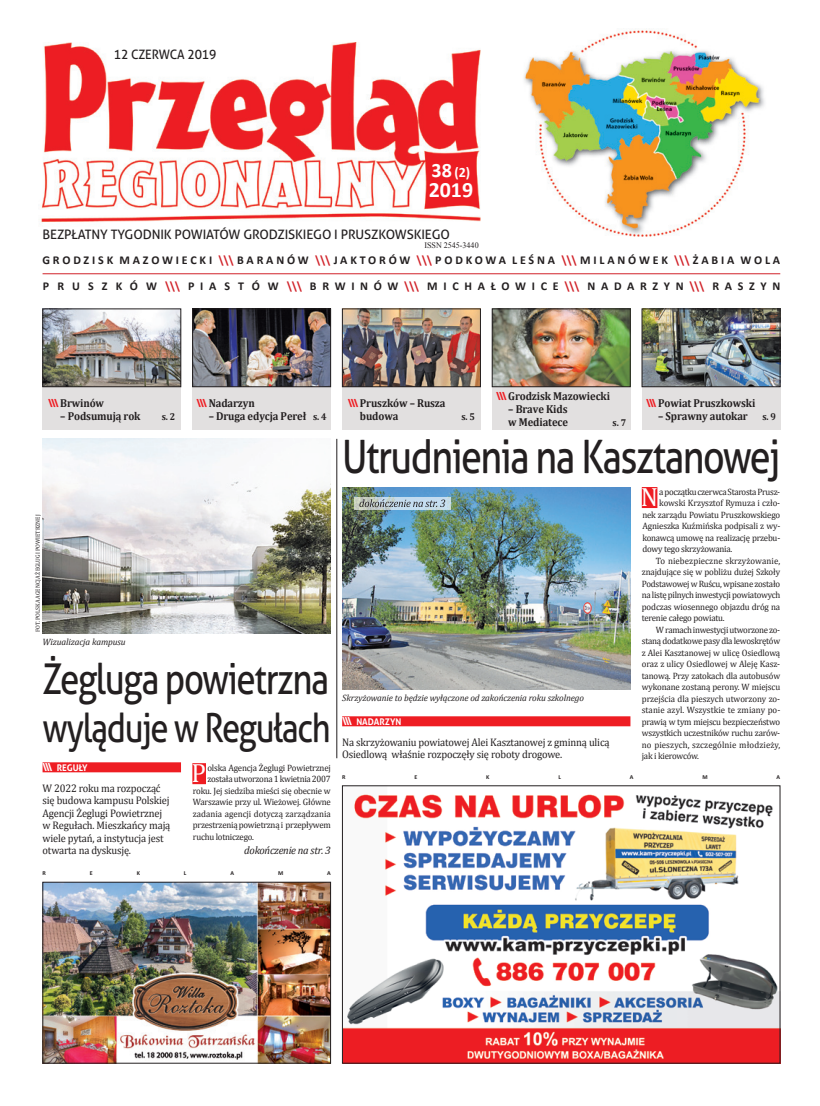
<style>
.page{position:relative;width:820px;height:1106px;background:#fff}
.page>*{position:absolute;margin:0;border:0;box-sizing:border-box;transform-origin:0 0}
.t1{font:46px "Aller";letter-spacing:-.04em;color:#231f20;scale:.82 1}
.t2{font:42.5px "Aller";letter-spacing:-.04em;color:#231f20;scale:.82 1}
.t3{font:40px "Aller";letter-spacing:-.04em;color:#231f20;scale:.82 1}
.t4{font:26.5px "Cambria";color:#fff;scale:.96 1}
.t5{font:700 21.9px "Calibri";color:#fff}
.t6{font:700 14.2px "Calibri";color:#fff}
.t7{font:13px "Aller";letter-spacing:-.01em;color:#231f20}
.t8{font:13px "Aller";letter-spacing:-.01em;color:#231f20;scale:.94 1}
.t9{font:700 12px "Calibri";letter-spacing:.235em;color:#231f20}
.t10{font:700 12px "Calibri";letter-spacing:.475em;color:#231f20}
.t11{font:700 11.5px/13px "Cambria";letter-spacing:-.01em;color:#231f20;scale:.92 1}
.t12{font:11px/12.5px "Cambria";letter-spacing:-.015em;color:#231f20;scale:.95 1}
.t13{font:italic 11px "Cambria";letter-spacing:-.025em;color:#231f20;scale:.96 1}
.t14{font:700 10px "Cambria";color:#231f20;scale:.92 1}
.t15{font:9.2px "Cambria";letter-spacing:-.025em;color:#231f20;scale:.96 1}
.t16{font:9.2px "Cambria";letter-spacing:-.005em;color:#231f20;scale:.96 1}
.t17{font:italic 9.2px "Cambria";letter-spacing:-.01em;color:#231f20}
.t18{font:9.2px "Cambria";letter-spacing:.01em;color:#231f20;scale:.96 1}
.t19{font:9.2px "Cambria";color:#231f20;scale:.96 1}
.t20{font:9.2px "Cambria";letter-spacing:.005em;color:#231f20;scale:.96 1}
.t21{font:700 9.2px "Aller";color:#fff;scale:.96 1}
.t22{font:8.4px "Times New Roman";color:#231f20;scale:.96 1}
.t23{font:6px "Cambria";color:#231f20;scale:.96 1}
.t24{font:700 6px "Calibri";color:#231f20}
.s1{font-size:20.5px}
.s2{color:#d1232a}
.s3{font-family:"Aller";font-size:11.1px;color:#ee1d23}
.s4{font-size:10px}
.s5{font-size:11px}
</style>
<div class="page">
<div style="left:641px;top:487px;width:16px;height:21px;background:#ee1d23"></div>
<img style="left:41px;top:43px;width:439px;height:179px">
<div style="left:492px;top:308px;width:138px;height:121px;background:#e2e0e0"></div>
<div style="left:641px;top:308px;width:139px;height:121px;background:#e2e0e0"></div>
<div style="left:192px;top:308px;width:139px;height:121px;background:#e2e0e0"></div>
<img style="left:494px;top:311px;width:134px;height:74px">
<div style="left:492px;top:309px;width:138px;height:78px;border:1px solid #231f20"></div>
<img style="left:643px;top:311px;width:135px;height:74px">
<div style="left:641px;top:309px;width:139px;height:78px;border:1px solid #231f20"></div>
<img style="left:194px;top:311px;width:135px;height:74px">
<div style="left:192px;top:309px;width:139px;height:78px;border:1px solid #231f20"></div>
<div style="left:342px;top:308px;width:138px;height:121px;background:#e2e0e0"></div>
<div style="left:43px;top:308px;width:138px;height:121px;background:#e2e0e0"></div>
<img style="left:344px;top:311px;width:134px;height:74px">
<div style="left:342px;top:309px;width:138px;height:78px;border:1px solid #231f20"></div>
<img style="left:45px;top:311px;width:134px;height:74px">
<div style="left:43px;top:309px;width:138px;height:78px;border:1px solid #231f20"></div>
<hr style="left:43px;top:273px;width:737px;height:1px;background:#d1232a">
<img style="left:524px;top:30px;width:241px;height:207px">
<img style="left:45px;top:884px;width:284px;height:177px">
<div style="left:43px;top:882px;width:288px;height:181px;border:1px solid #231f20"></div>
<img style="left:43px;top:439px;width:288px;height:194px">
<div style="left:43px;top:762px;width:138px;height:10px;background:#ee1d23"></div>
<div style="left:192px;top:763px;width:14px;height:21px;background:#ee1d23"></div>
<img style="left:342px;top:487px;width:288px;height:202px">
<div style="left:342px;top:716px;width:288px;height:10px;background:#ee1d23"></div>
<img style="left:344px;top:794px;width:434px;height:267px">
<svg style="left:354px;top:497px;width:96px;height:12px"></svg>
<svg style="left:359px;top:499px;width:86px;height:8px"></svg>
<hr style="left:336px;top:439px;width:1px;height:319px;background:#231f20">
<h3 class="t8" style="left:114px;top:47px;width:111px">12 CZERWCA 2019</h3>
<h3 class="t6" style="left:431px;top:163px;width:40px"><span class="s1">38</span> (2)</h3>
<h3 class="t5" style="left:428px;top:175px;width:46px">2019</h3>
<h3 class="t7" style="left:43px;top:226px;width:409px">BEZPŁATNY TYGODNIK POWIATÓW GRODZISKIEGO I PRUSZKOWSKIEGO</h3>
<p class="t22" style="left:424px;top:239px;width:58px">ISSN 2545-3440</p>
<h3 class="t9" style="left:42px;top:253px;width:739px">GRODZISK MAZOWIECKI <span class="s2">\\\</span>BARANÓW <span class="s2">\\\</span>JAKTORÓW <span class="s2">\\\</span>PODKOWA LEŚNA <span class="s2">\\\</span>MILANÓWEK <span class="s2">\\\</span>ŻABIA WOLA</h3>
<h3 class="t10" style="left:43px;top:278px;width:738px">P R U S Z K Ó W <span class="s2">\\\</span> PIA S T Ó W <span class="s2">\\\</span> BRWINÓW<span class="s2">\\\</span> MICHAŁOWICE<span class="s2">\\\</span> NADARZYN<span class="s2">\\\</span> RASZYN</h3>
<p class="t11" style="left:48px;top:396px;width:62px"><span class="s3">\\\</span> Brwinów</p>
<p class="t11" style="left:60px;top:409px;width:89px">– Podsumują rok</p>
<p class="t14" style="left:162px;top:410px;width:16px">s. 2</p>
<p class="t11" style="left:196px;top:396px;width:65px"><span class="s3">\\\</span> Nadarzyn</p>
<p class="t11" style="left:208px;top:409px;width:130px">– Druga edycja Pereł <span class="s4">s. 4</span></p>
<p class="t23" style="left:34px;top:632px;width:124px;rotate:-90deg">Fot. Polska Agencja Żeglugi Powietrznej</p>
<p class="t17" style="left:43px;top:635px;width:85px">Wizualizacja kampusu</p>
<h2 class="t2" style="left:43px;top:653px;width:351px">Żegluga powietrzna</h2>
<h3 class="t3" style="left:43px;top:703px;width:353px">wyląduje w Regułach</h3>
<p class="t21" style="left:43px;top:762px;width:48px"><span class="s5">\\\</span> REGUŁY</p>
<p class="t12" style="left:43px;top:781px;width:136px">W 2022 roku ma rozpocząć się budowa kampusu Polskiej<br>Agencji Żeglugi Powietrznej w Regułach. Mieszkańcy mają wiele pytań, a instytucja jest otwarta na dyskusję.</p>
<h3 class="t4" style="left:191px;top:757px;width:17px">P</h3>
<p class="t15" style="left:207px;top:762px;width:130px">olska Agencja Żeglugi Powietrznej</p>
<p class="t15" style="left:207px;top:773px;width:130px">została utworzona 1 kwietnia 2007</p>
<p class="t15" style="left:193px;top:785px;width:145px">roku. Jej siedziba mieści się obecnie w</p>
<p class="t15" style="left:193px;top:796px;width:145px">Warszawie przy ul. Wieżowej. Główne</p>
<p class="t19" style="left:193px;top:808px;width:145px">zadania agencji dotyczą zarządzania</p>
<p class="t15" style="left:193px;top:819px;width:145px">przestrzenią powietrzną i przepływem</p>
<p class="t15" style="left:193px;top:831px;width:65px">ruchu lotniczego.</p>
<p class="t13" style="left:244px;top:842px;width:92px">dokończenie na str. 3</p>
<p class="t24" style="left:43px;top:869px;width:5px">R</p>
<p class="t24" style="left:90px;top:869px;width:4px">E</p>
<p class="t24" style="left:137px;top:869px;width:5px">K</p>
<p class="t24" style="left:184px;top:869px;width:4px">L</p>
<p class="t24" style="left:230px;top:869px;width:5px">A</p>
<p class="t24" style="left:278px;top:869px;width:7px">M</p>
<p class="t24" style="left:327px;top:869px;width:5px">A</p>
<p class="t11" style="left:360px;top:396px;width:95px;text-indent:-12px"><span class="s3">\\\</span> Pruszków – Rusza budowa</p>
<p class="t14" style="left:461px;top:410px;width:16px">s. 5</p>
<p class="t11" style="left:496px;top:389px;width:125px"><span class="s3">\\\</span> Grodzisk Mazowiecki</p>
<p class="t11" style="left:508px;top:402px;width:66px">– Brave Kids w Mediatece</p>
<p class="t14" style="left:612px;top:416px;width:16px">s. 7</p>
<p class="t11" style="left:645px;top:396px;width:120px"><span class="s3">\\\</span> Powiat Pruszkowski</p>
<p class="t11" style="left:658px;top:409px;width:99px">– Sprawny autokar</p>
<p class="t14" style="left:762px;top:410px;width:16px">s. 9</p>
<h1 class="t1" style="left:342px;top:428px;width:535px">Utrudnienia na Kasztanowej</h1>
<p class="t17" style="left:342px;top:691px;width:243px">Skrzyżowanie to będzie wyłączone od zakończenia roku szkolnego</p>
<p class="t21" style="left:342px;top:716px;width:63px"><span class="s5">\\\</span> NADARZYN</p>
<p class="t12" style="left:342px;top:735px;width:283px">Na skrzyżowaniu powiatowej Alei Kasztanowej z gminną ulicą<br>Osiedlową właśnie rozpoczęły się roboty drogowe.</p>
<h3 class="t4" style="left:640px;top:481px;width:20px">N</h3>
<p class="t15" style="left:659px;top:486px;width:127px">a początku czerwca Starosta Prusz-</p>
<p class="t16" style="left:659px;top:497px;width:127px">kowski Krzysztof Rymuza i czło-</p>
<p class="t15" style="left:642px;top:509px;width:145px">nek zarządu Powiatu Pruszkowskiego</p>
<p class="t15" style="left:642px;top:520px;width:145px">Agnieszka Kuźmińska podpisali z wy-</p>
<p class="t15" style="left:642px;top:532px;width:145px">konawcą umowę na realizację przebu-</p>
<p class="t15" style="left:642px;top:543px;width:95px">dowy tego skrzyżowania.</p>
<p class="t18" style="left:655px;top:555px;width:131px">To niebezpieczne skrzyżowanie,</p>
<p class="t15" style="left:641px;top:566px;width:146px">znajdujące się w pobliżu dużej Szkoły</p>
<p class="t15" style="left:641px;top:578px;width:146px">Podstawowej w Ruścu, wpisane zostało</p>
<p class="t15" style="left:641px;top:589px;width:146px">na listę pilnych inwestycji powiatowych</p>
<p class="t15" style="left:641px;top:601px;width:146px">podczas wiosennego objazdu dróg na</p>
<p class="t15" style="left:641px;top:612px;width:88px">terenie całego powiatu.</p>
<p class="t15" style="left:655px;top:624px;width:131px">W ramach inwestycji utworzone zo-</p>
<p class="t15" style="left:641px;top:635px;width:146px">staną dodatkowe pasy dla lewoskrętów</p>
<p class="t15" style="left:641px;top:647px;width:146px">z Alei Kasztanowej w ulicę Osiedlową</p>
<p class="t16" style="left:641px;top:658px;width:146px">oraz z ulicy Osiedlowej w Aleję Kasz-</p>
<p class="t15" style="left:641px;top:670px;width:146px">tanową. Przy zatokach dla autobusów</p>
<p class="t15" style="left:641px;top:681px;width:146px">wykonane zostaną perony. W miejscu</p>
<p class="t16" style="left:641px;top:693px;width:146px">przejścia dla pieszych utworzony zo-</p>
<p class="t20" style="left:641px;top:704px;width:146px">stanie azyl. Wszystkie te zmiany po-</p>
<p class="t15" style="left:641px;top:716px;width:146px">prawią w tym miejscu bezpieczeństwo</p>
<p class="t15" style="left:641px;top:727px;width:146px">wszystkich uczestników ruchu zarów-</p>
<p class="t18" style="left:641px;top:739px;width:146px">no pieszych, szczególnie młodzieży,</p>
<p class="t15" style="left:641px;top:750px;width:61px">jak i kierowców.</p>
<p class="t24" style="left:342px;top:773px;width:5px">R</p>
<p class="t24" style="left:414px;top:773px;width:4px">E</p>
<p class="t24" style="left:486px;top:773px;width:5px">K</p>
<p class="t24" style="left:558px;top:773px;width:4px">L</p>
<p class="t24" style="left:629px;top:773px;width:5px">A</p>
<p class="t24" style="left:702px;top:773px;width:7px">M</p>
<p class="t24" style="left:776px;top:773px;width:5px">A</p>
</div>
